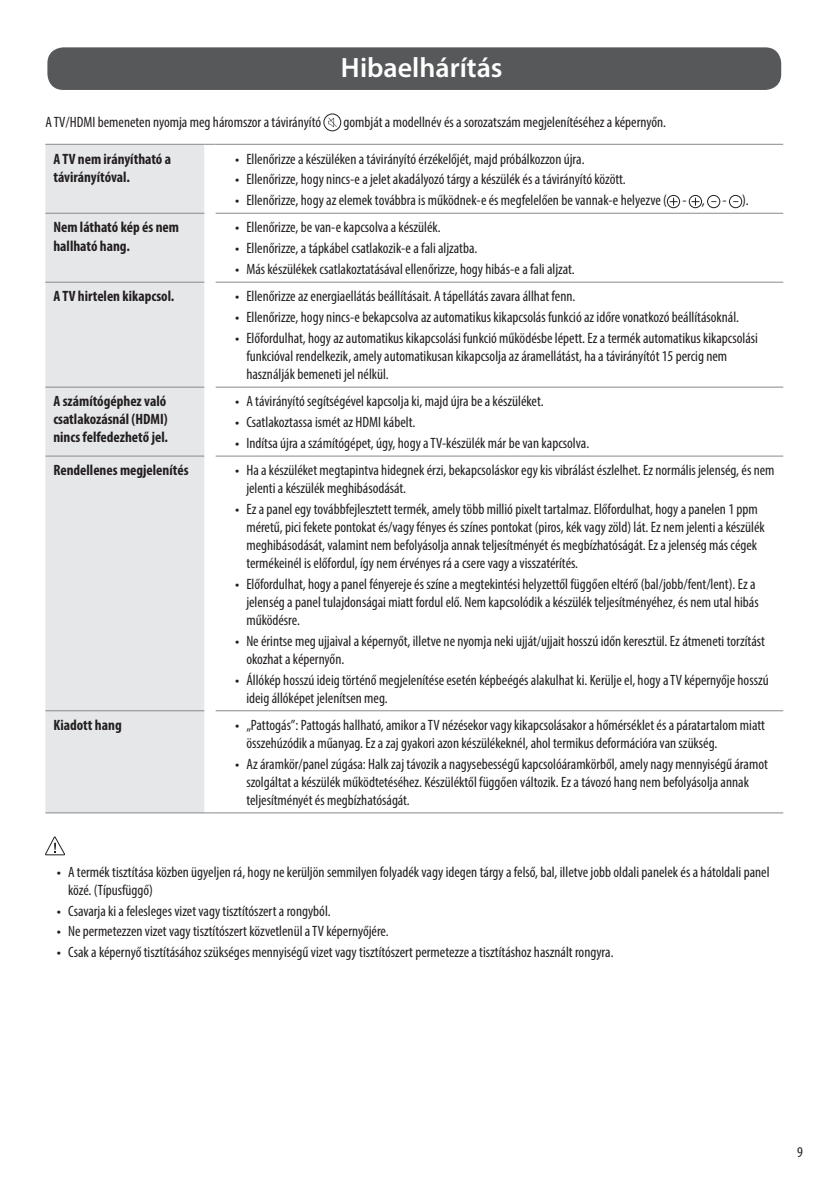
<style>
.page{position:relative;width:840px;height:1191px;background:#fff}
.page>*{position:absolute;margin:0;border:0;box-sizing:border-box;transform-origin:0 0}
.t1{font:600 28px "Myriad Pro";color:#fff}
.Body{font:condensed 15px/18px "Myriad Pro";color:#231f20}
.Body_Bold{font:700 condensed 15px/18px "Myriad Pro";color:#231f20}
.s1{font-family:"LG Smart";font-stretch:normal}
</style>
<div class="page">
<div style="left:46px;top:46px;width:735px;height:45px;background:#57585a;border-radius:17px"></div>
<div style="left:45px;top:45px;width:737px;height:47px;border:2px solid #fff;border-radius:17px"></div>
<div style="left:323px;top:114px;width:18px;height:17px;border:1px solid #231f20;border-radius:50%"></div>
<svg style="left:328px;top:118px;width:8px;height:9px"></svg>
<div style="left:45px;top:145px;width:159px;height:667px;background:#e6e7e9"></div>
<hr style="left:45px;top:213px;width:159px;height:1px;background:#87898c">
<hr style="left:215px;top:213px;width:567px;height:1px;background:#87898c">
<hr style="left:45px;top:282px;width:159px;height:1px;background:#87898c">
<hr style="left:215px;top:282px;width:567px;height:1px;background:#87898c">
<hr style="left:45px;top:387px;width:159px;height:1px;background:#87898c">
<hr style="left:215px;top:387px;width:567px;height:1px;background:#87898c">
<hr style="left:45px;top:456px;width:159px;height:1px;background:#87898c">
<hr style="left:215px;top:456px;width:567px;height:1px;background:#87898c">
<hr style="left:45px;top:710px;width:159px;height:1px;background:#87898c">
<hr style="left:215px;top:710px;width:567px;height:1px;background:#87898c">
<hr style="left:45px;top:144px;width:159px;height:1px;background:#87898c">
<hr style="left:215px;top:144px;width:567px;height:1px;background:#87898c">
<hr style="left:45px;top:812px;width:159px;height:1px;background:#87898c">
<hr style="left:215px;top:812px;width:567px;height:1px;background:#87898c">
<svg style="left:669px;top:198px;width:8px;height:8px"></svg>
<div style="left:666px;top:195px;width:13px;height:13px;border:1px solid #231f20;border-radius:50%"></div>
<svg style="left:691px;top:198px;width:8px;height:8px"></svg>
<div style="left:688px;top:195px;width:13px;height:13px;border:1px solid #231f20;border-radius:50%"></div>
<div style="left:706px;top:195px;width:13px;height:13px;border:1px solid #231f20;border-radius:50%"></div>
<div style="left:728px;top:195px;width:13px;height:13px;border:1px solid #231f20;border-radius:50%"></div>
<svg style="left:45px;top:836px;width:20px;height:19px"></svg>
<p class="t1" style="left:341px;top:50px;width:163px">Hibaelhárítás</p>
<p class="Body" style="left:45px;top:113px;width:277px">A TV/HDMI bemeneten nyomja meg háromszor a távirányító</p>
<p class="Body" style="left:343px;top:113px;width:324px">gombját a modellnév és a sorozatszám megjelenítéséhez a képernyőn.</p>
<p class="Body_Bold" style="left:53px;top:149px;width:119px">A TV nem irányítható a távirányítóval.</p>
<p class="Body" style="left:235px;top:149px;width:351px"><span class="s1">•</span> Ellenőrizze a készüléken a távirányító érzékelőjét, majd próbálkozzon újra.</p>
<p class="Body" style="left:235px;top:170px;width:392px"><span class="s1">•</span> Ellenőrizze, hogy nincs-e a jelet akadályozó tárgy a készülék és a távirányító között.</p>
<p class="Body" style="left:235px;top:191px;width:515px"><span class="s1">•</span> Ellenőrizze, hogy az elemek továbbra is működnek-e és megfelelően be vannak-e helyezve ( - , - ).</p>
<p class="Body_Bold" style="left:53px;top:218px;width:127px">Nem látható kép és nem hallható hang.</p>
<p class="Body" style="left:235px;top:218px;width:207px"><span class="s1">•</span> Ellenőrizze, be van-e kapcsolva a készülék.</p>
<p class="Body" style="left:235px;top:239px;width:244px"><span class="s1">•</span> Ellenőrizze, a tápkábel csatlakozik-e a fali aljzatba.</p>
<p class="Body" style="left:235px;top:260px;width:341px"><span class="s1">•</span> Más készülékek csatlakoztatásával ellenőrizze, hogy hibás-e a fali aljzat.</p>
<p class="Body_Bold" style="left:53px;top:287px;width:122px">A TV hirtelen kikapcsol.</p>
<p class="Body" style="left:235px;top:287px;width:342px"><span class="s1">•</span> Ellenőrizze az energiaellátás beállításait. A tápellátás zavara állhat fenn.</p>
<p class="Body" style="left:235px;top:308px;width:505px"><span class="s1">•</span> Ellenőrizze, hogy nincs-e bekapcsolva az automatikus kikapcsolás funkció az időre vonatkozó beállításoknál.</p>
<p class="Body" style="left:246px;top:329px;width:513px;text-indent:-11px"><span class="s1">•</span> Előfordulhat, hogy az automatikus kikapcsolási funkció működésbe lépett. Ez a termék automatikus kikapcsolási funkcióval rendelkezik, amely automatikusan kikapcsolja az áramellátást, ha a távirányítót 15 percig nem használják bemeneti jel nélkül.</p>
<p class="Body_Bold" style="left:53px;top:392px;width:116px">A számítógéphez való csatlakozásnál (HDMI) nincs felfedezhető jel.</p>
<p class="Body" style="left:235px;top:392px;width:310px"><span class="s1">•</span> A távirányító segítségével kapcsolja ki, majd újra be a készüléket.</p>
<p class="Body" style="left:235px;top:413px;width:182px"><span class="s1">•</span> Csatlakoztassa ismét az HDMI kábelt.</p>
<p class="Body" style="left:235px;top:434px;width:355px"><span class="s1">•</span> Indítsa újra a számítógépet, úgy, hogy a TV-készülék már be van kapcsolva.</p>
<p class="Body_Bold" style="left:53px;top:461px;width:137px">Rendellenes megjelenítés</p>
<p class="Body" style="left:246px;top:461px;width:529px;text-indent:-11px"><span class="s1">•</span> Ha a készüléket megtapintva hidegnek érzi, bekapcsoláskor egy kis vibrálást észlelhet. Ez normális jelenség, és nem jelenti a készülék meghibásodását.</p>
<p class="Body" style="left:246px;top:500px;width:519px;text-indent:-11px"><span class="s1">•</span> Ez a panel egy továbbfejlesztett termék, amely több millió pixelt tartalmaz. Előfordulhat, hogy a panelen 1 ppm méretű, pici fekete pontokat és/vagy fényes és színes pontokat (piros, kék vagy zöld) lát. Ez nem jelenti a készülék meghibásodását, valamint nem befolyásolja annak teljesítményét és megbízhatóságát. Ez a jelenség más cégek termékeinél is előfordul, így nem érvényes rá a csere vagy a visszatérítés.</p>
<p class="Body" style="left:246px;top:575px;width:513px;text-indent:-11px"><span class="s1">•</span> Előfordulhat, hogy a panel fényereje és színe a megtekintési helyzettől függően eltérő (bal/jobb/fent/lent). Ez a jelenség a panel tulajdonságai miatt fordul elő. Nem kapcsolódik a készülék teljesítményéhez, és nem utal hibás működésre.</p>
<p class="Body" style="left:246px;top:632px;width:520px;text-indent:-11px"><span class="s1">•</span> Ne érintse meg ujjaival a képernyőt, illetve ne nyomja neki ujját/ujjait hosszú időn keresztül. Ez átmeneti torzítást okozhat a képernyőn.</p>
<p class="Body" style="left:246px;top:670px;width:523px;text-indent:-11px"><span class="s1">•</span> Állókép hosszú ideig történő megjelenítése esetén képbeégés alakulhat ki. Kerülje el, hogy a TV képernyője hosszú ideig állóképet jelenítsen meg.</p>
<p class="Body_Bold" style="left:53px;top:715px;width:70px">Kiadott hang</p>
<p class="Body" style="left:246px;top:716px;width:520px;text-indent:-11px"><span class="s1">•</span> „Pattogás”: Pattogás hallható, amikor a TV nézésekor vagy kikapcsolásakor a hőmérséklet és a páratartalom miatt összehúzódik a műanyag. Ez a zaj gyakori azon készülékeknél, ahol termikus deformációra van szükség.</p>
<p class="Body" style="left:246px;top:754px;width:523px;text-indent:-11px"><span class="s1">•</span> Az áramkör/panel zúgása: Halk zaj távozik a nagysebességű kapcsolóáramkörből, amely nagy mennyiségű áramot szolgáltat a készülék működtetéséhez. Készüléktől függően változik. Ez a távozó hang nem befolyásolja annak teljesítményét és megbízhatóságát.</p>
<p class="Body" style="left:68px;top:862px;width:702px;text-indent:-11px"><span class="s1">•</span> A termék tisztítása közben ügyeljen rá, hogy ne kerüljön semmilyen folyadék vagy idegen tárgy a felső, bal, illetve jobb oldali panelek és a hátoldali panel közé. (Típusfüggő)</p>
<p class="Body" style="left:57px;top:901px;width:275px"><span class="s1">•</span> Csavarja ki a felesleges vizet vagy tisztítószert a rongyból.</p>
<p class="Body" style="left:57px;top:922px;width:333px"><span class="s1">•</span> Ne permetezzen vizet vagy tisztítószert közvetlenül a TV képernyőjére.</p>
<p class="Body" style="left:57px;top:943px;width:558px"><span class="s1">•</span> Csak a képernyő tisztításához szükséges mennyiségű vizet vagy tisztítószert permetezze a tisztításhoz használt rongyra.</p>
<p class="Body" style="left:796px;top:1142px;width:7px">9</p>
</div>
